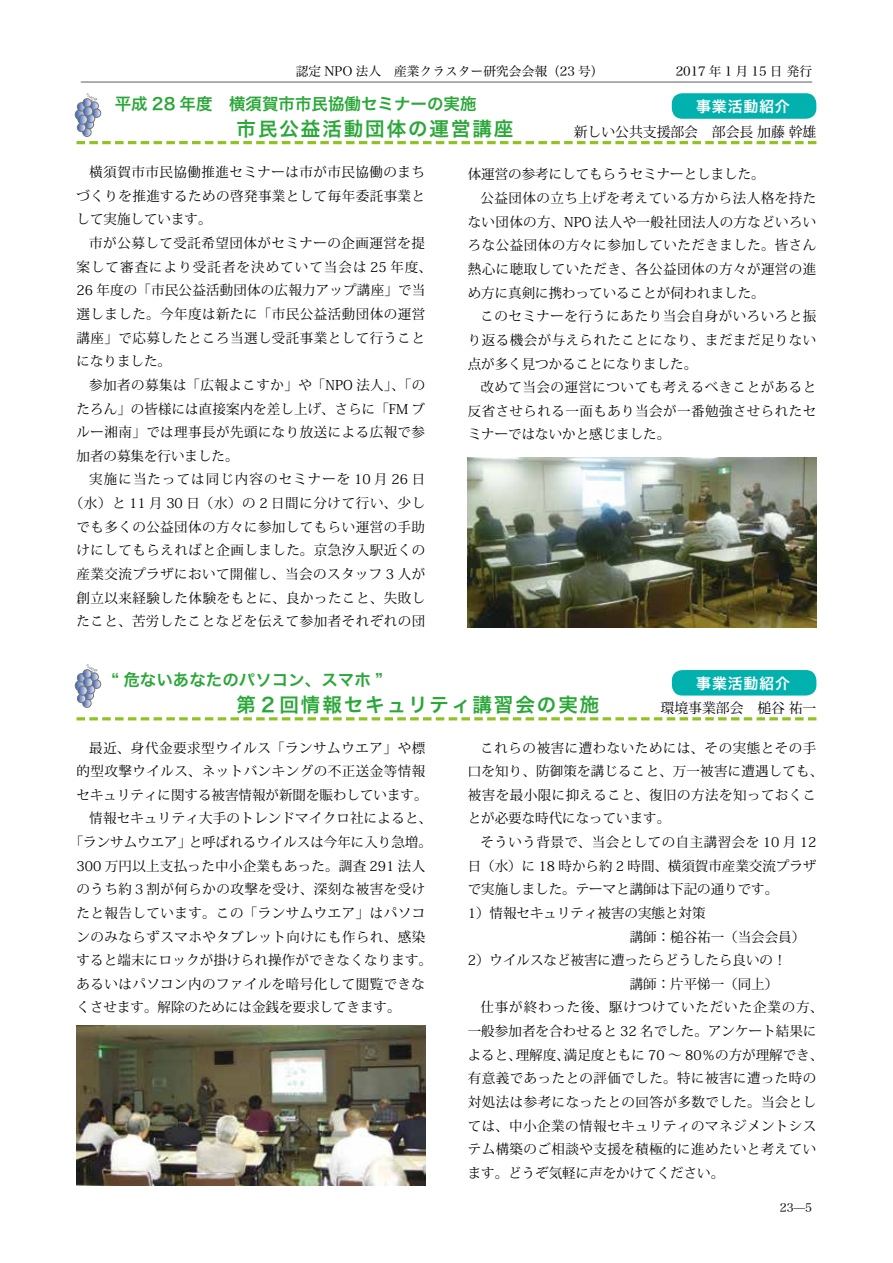
<style>
.page{position:relative;width:893px;height:1263px;background:#fff}
.page>*{position:absolute;margin:0;border:0;box-sizing:border-box;transform-origin:0 0}
.t1{font:19.5px "Hira Kaku Pro W6";letter-spacing:.1em;color:#2aa738}
.t2{font:16.5px "Hira Kaku Pro W6";color:#2aa738}
.t3{font:15px "Hira Kaku Pro W6";letter-spacing:.05em;color:#fff}
.t4{font:13.8px "Koz Min Pro";color:#000}
.t5{font:13.5px/23.7px "Koz Min Pro";letter-spacing:.035em;color:#000}
.t6{font:13.5px "Koz Min Pro";color:#000}
.t7{font:13.5px "Koz Min Pro";letter-spacing:.005em;color:#000}
.t8{font:13.5px "Koz Min Pro";letter-spacing:.015em;color:#000}
.t9{font:13.5px "Koz Min Pro";letter-spacing:.065em;color:#000}
.t10{font:12.75px "Hira Min Pro N W3";color:#000}
.t11{font:11.7px "Hira Min Pro N W3";color:#000}
</style>
<div class="page">
<hr style="left:81px;top:81px;width:731px;height:2px;background:#000">
<img style="left:468px;top:458px;width:348px;height:169px">
<img style="left:76px;top:1025px;width:349px;height:160px">
<div style="left:82px;top:699px;width:9px;height:9px;border:1px solid #727171;border-radius:50%"></div>
<div style="left:92px;top:680px;width:9px;height:9px;border:1px solid #727171;border-radius:50%"></div>
<svg style="left:77px;top:717px;width:739px;height:3px"></svg>
<div style="left:672px;top:670px;width:144px;height:25px;background:#00b1ad;border-radius:10px"></div>
<svg style="left:75px;top:669px;width:25px;height:38px"></svg>
<svg style="left:75px;top:93px;width:741px;height:51px"></svg>
<p class="t10" style="left:296px;top:60px;width:309px">認定 NPO 法人　産業クラスター研究会会報（23 号）</p>
<p class="t2" style="left:115px;top:88px;width:363px">平成 28 年度　横須賀市市民協働セミナーの実施</p>
<p class="t10" style="left:676px;top:60px;width:138px">2017 年 1 月 15 日発行</p>
<p class="t3" style="left:696px;top:92px;width:95px">事業活動紹介</p>
<h1 class="t1" style="left:237px;top:111px;width:278px">市民公益活動団体の運営講座</h1>
<p class="t4" style="left:574px;top:122px;width:244px">新しい公共支援部会　部会長加藤幹雄</p>
<p class="t5" style="left:77px;top:160px;width:350px;text-align:justify;text-indent:13px">横須賀市市民協働推進セミナーは市が市民協働のまちづくりを推進するための啓発事業として毎年委託事業として実施しています。</p>
<p class="t5" style="left:77px;top:231px;width:357px;text-indent:13px">市が公募して受託希望団体がセミナーの企画運営を提案して審査により受託者を決めていて当会は 25 年度、<br>26 年度の「市民公益活動団体の広報力アップ講座」で当選しました。今年度は新たに「市民公益活動団体の運営講座」で応募したところ当選し受託事業として行うことになりました。</p>
<p class="t5" style="left:77px;top:373px;width:350px;text-align:justify;text-indent:13px">参加者の募集は「広報よこすか」や「NPO 法人」、「のたろん」の皆様には直接案内を差し上げ、さらに「FM ブルー湘南」では理事長が先頭になり放送による広報で参加者の募集を行いました。</p>
<p class="t5" style="left:70px;top:467px;width:357px;text-align:right">実施に当たっては同じ内容のセミナーを 10 月 26 日<br>（水）と 11 月 30 日（水）の 2 日間に分けて行い、少しでも多くの公益団体の方々に参加してもらい運営の手助けにしてもらえればと企画しました。京急汐入駅近くの産業交流プラザにおいて開催し、当会のスタッフ 3 人が創立以来経験した体験をもとに、良かったこと、失敗したこと、苦労したことなどを伝えて参加者それぞれの団</p>
<p class="t2" style="left:112px;top:665px;width:273px">“ 危ないあなたのパソコン、スマホ “</p>
<p class="t6" style="left:468px;top:165px;width:298px">体運営の参考にしてもらうセミナーとしました。</p>
<p class="t5" style="left:480px;top:186px;width:337px">公益団体の立ち上げを考えている方から法人格を持た</p>
<p class="t5" style="left:468px;top:209px;width:350px">ない団体の方、NPO 法人や一般社団法人の方などいろい</p>
<p class="t5" style="left:468px;top:233px;width:350px">ろな公益団体の方々に参加していただきました。皆さん</p>
<p class="t5" style="left:468px;top:257px;width:350px">熱心に聴取していただき、各公益団体の方々が運営の進</p>
<p class="t6" style="left:468px;top:283px;width:298px">め方に真剣に携わっていることが伺われました。</p>
<p class="t5" style="left:480px;top:304px;width:337px">このセミナーを行うにあたり当会自身がいろいろと振</p>
<p class="t5" style="left:468px;top:328px;width:350px">り返る機会が与えられたことになり、まだまだ足りない</p>
<p class="t6" style="left:468px;top:354px;width:231px">点が多く見つかることになりました。</p>
<p class="t5" style="left:480px;top:375px;width:337px">改めて当会の運営についても考えるべきことがあると</p>
<p class="t5" style="left:468px;top:398px;width:350px">反省させられる一面もあり当会が一番勉強させられたセ</p>
<p class="t6" style="left:468px;top:425px;width:204px">ミナーではないかと感じました。</p>
<p class="t3" style="left:696px;top:669px;width:95px">事業活動紹介</p>
<h1 class="t1" style="left:237px;top:687px;width:364px">第２回情報セキュリティ講習会の実施</h1>
<p class="t4" style="left:661px;top:698px;width:157px">環境事業部会　槌谷祐一</p>
<p class="t5" style="left:89px;top:735px;width:337px">最近、身代金要求型ウイルス「ランサムウエア」や標</p>
<p class="t5" style="left:77px;top:759px;width:350px">的型攻撃ウイルス、ネットバンキングの不正送金等情報</p>
<p class="t6" style="left:77px;top:785px;width:353px">セキュリティに関する被害情報が新聞を賑わしています。</p>
<p class="t8" style="left:89px;top:809px;width:344px">情報セキュリティ大手のトレンドマイクロ社によると、</p>
<p class="t6" style="left:189px;top:832px;width:244px">と呼ばれるウイルスは今年に入り急増。</p>
<p class="t5" style="left:77px;top:830px;width:357px;text-indent:-7px">「ランサムウエア」<br>300 万円以上支払った中小企業もあった。調査 291 法人のうち約３割が何らかの攻撃を受け、深刻な被害を受けたと報告しています。この「ランサムウエア」はパソコンのみならずスマホやタブレット向けにも作られ、感染すると端末にロックが掛けられ操作ができなくなります。あるいはパソコン内のファイルを暗号化して閲覧できなくさせます。解除のためには金銭を要求してきます。</p>
<p class="t5" style="left:468px;top:735px;width:357px;text-indent:13px">これらの被害に遭わないためには、その実態とその手口を知り、防御策を講じること、万一被害に遭遇しても、被害を最小限に抑えること、復旧の方法を知っておくことが必要な時代になっています。</p>
<p class="t5" style="left:480px;top:830px;width:337px">そういう背景で、当会としての自主講習会を 10 月 12</p>
<p class="t6" style="left:468px;top:856px;width:350px">日（水）に 18 時から約 2 時間、横須賀市産業交流プラザ</p>
<p class="t6" style="left:468px;top:880px;width:312px">で実施しました。テーマと講師は下記の通りです。</p>
<p class="t6" style="left:468px;top:903px;width:239px">1）情報セキュリティ被害の実態と対策</p>
<p class="t6" style="left:630px;top:927px;width:177px">講師：槌谷祐一（当会会員(</p>
<p class="t6" style="left:468px;top:951px;width:320px">2）ウイルスなど被害に遭ったらどうしたら良いの!</p>
<p class="t5" style="left:630px;top:971px;width:150px">講師：片平悌一（同上(</p>
<p class="t9" style="left:480px;top:998px;width:344px">仕事が終わった後、駆けつけていただいた企業の方、</p>
<p class="t7" style="left:468px;top:1021px;width:350px">一般参加者を合わせると 32 名でした。アンケート結果に</p>
<p class="t6" style="left:564px;top:1045px;width:261px">満足度ともに 70 ～ 80％の方が理解でき、</p>
<p class="t5" style="left:516px;top:1042px;width:55px">理解度、</p>
<p class="t5" style="left:468px;top:1042px;width:350px">よると、<br>有意義であったとの評価でした。特に被害に遭った時の対処法は参考になったとの回答が多数でした。当会としては、中小企業の情報セキュリティのマネジメントシステム構築のご相談や支援を積極的に進めたいと考えています。どうぞ気軽に声をかけてください。</p>
<p class="t11" style="left:780px;top:1198px;width:34px">23—5</p>
</div>
